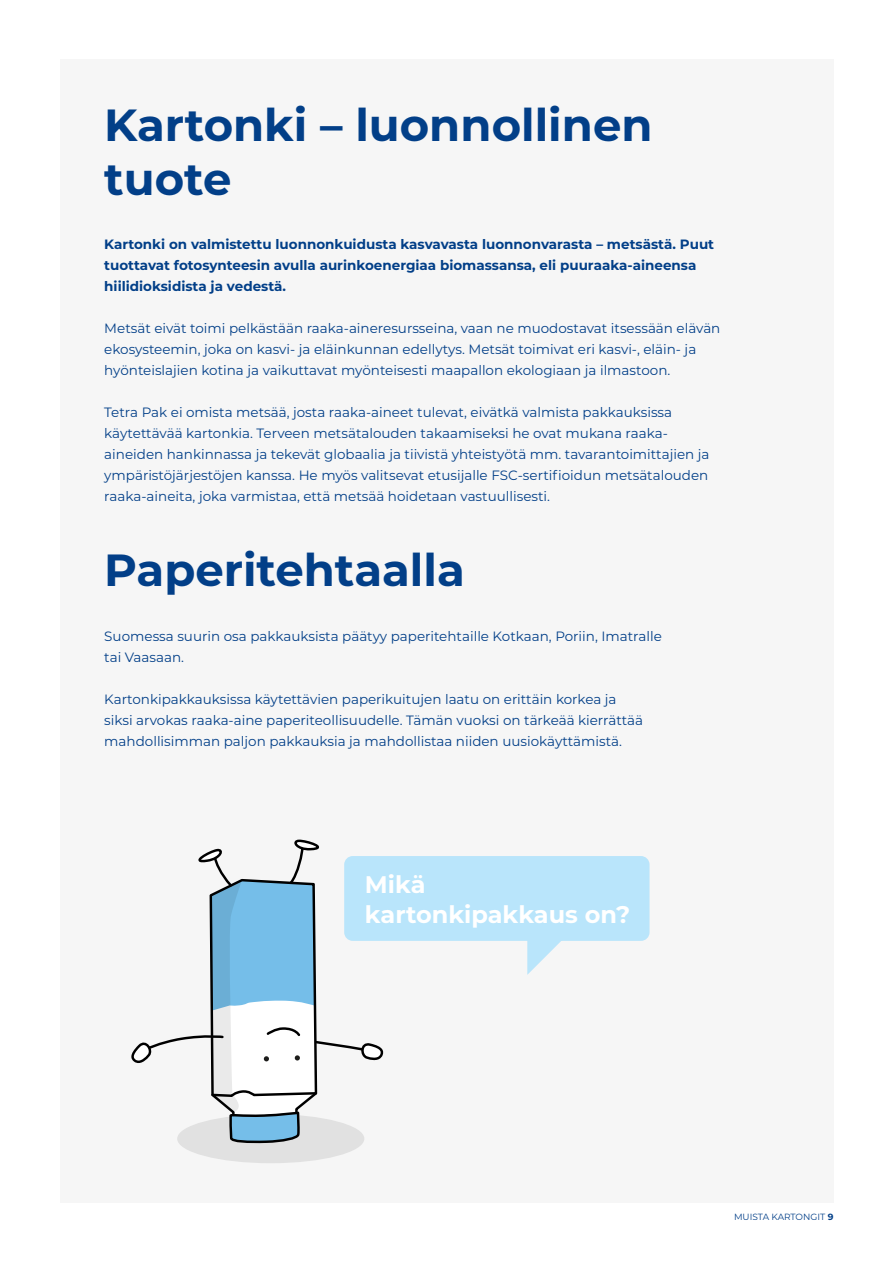
<style>
.page{position:relative;width:893px;height:1263px;background:#fff}
.page>*{position:absolute;margin:0;border:0;box-sizing:border-box;transform-origin:0 0}
.t1{font:700 45px/54px "Montserrat";color:#023f88}
.t2{font:700 24px/30px "Montserrat";color:#fff}
.t3{font:13.5px/21px "Montserrat";color:#023f88}
.t4{font:700 13.5px/21px "Montserrat";color:#023f88}
.t5{font:9px "Montserrat";color:#023f88}
.s1{font-weight:700}
</style>
<div class="page">
<div style="left:60px;top:60px;width:773px;height:1143px;background:#f6f6f6"></div>
<div style="left:344px;top:856px;width:305px;height:85px;background:#b9e5fb;border-radius:9px"></div>
<svg style="left:527px;top:941px;width:34px;height:34px"></svg>
<div style="left:177px;top:1114px;width:187px;height:49px;background:#e1e1e1;border-radius:50%"></div>
<svg style="left:131px;top:839px;width:253px;height:306px"></svg>
<p class="t1" style="left:104px;top:95px;width:550px">Kartonki – luonnollinen tuote</p>
<p class="t4" style="left:104px;top:233px;width:611px">Kartonki on valmistettu luonnonkuidusta kasvavasta luonnonvarasta – metsästä. Puut tuottavat fotosynteesin avulla aurinkoenergiaa biomassansa, eli puuraaka-aineensa hiilidioksidista ja vedestä.</p>
<p class="t3" style="left:104px;top:317px;width:618px">Metsät eivät toimi pelkästään raaka-aineresursseina, vaan ne muodostavat itsessään elävän ekosysteemin, joka on kasvi- ja eläinkunnan edellytys. Metsät toimivat eri kasvi-, eläin- ja hyönteislajien kotina ja vaikuttavat myönteisesti maapallon ekologiaan ja ilmastoon.</p>
<p class="t3" style="left:104px;top:401px;width:607px">Tetra Pak ei omista metsää, josta raaka-aineet tulevat, eivätkä valmista pakkauksissa käytettävää kartonkia. Terveen metsätalouden takaamiseksi he ovat mukana raaka&shy;aineiden hankinnassa ja tekevät globaalia ja tiivistä yhteistyötä mm. tavarantoimittajien ja ympäristöjärjestöjen kanssa. He myös valitsevat etusijalle FSC-sertifioidun metsätalouden raaka-aineita, joka varmistaa, että metsää hoidetaan vastuullisesti.</p>
<p class="t1" style="left:104px;top:541px;width:362px">Paperitehtaalla</p>
<p class="t3" style="left:104px;top:625px;width:559px">Suomessa suurin osa pakkauksista päätyy paperitehtaille Kotkaan, Poriin, Imatralle tai Vaasaan.</p>
<p class="t3" style="left:104px;top:688px;width:540px">Kartonkipakkauksissa käytettävien paperikuitujen laatu on erittäin korkea ja siksi arvokas raaka-aine paperiteollisuudelle. Tämän vuoksi on tärkeää kierrättää mahdollisimman paljon pakkauksia ja mahdollistaa niiden uusiokäyttämistä.</p>
<p class="t2" style="left:365px;top:868px;width:267px">Mikä kartonkipakkaus on?</p>
<p class="t5" style="left:734px;top:1210px;width:101px">MUISTA KARTONGIT <span class="s1">9</span></p>
</div>
